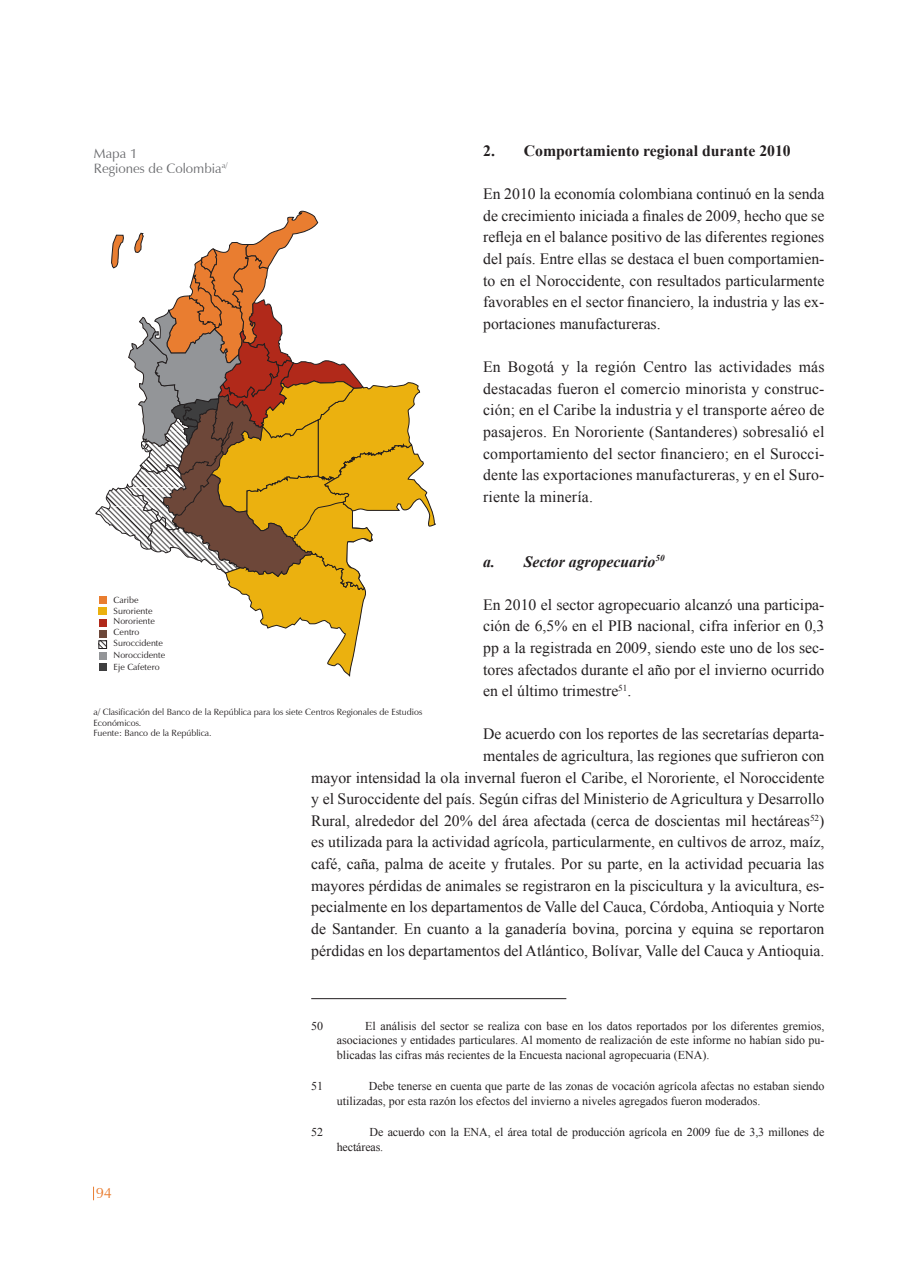
<style>
.page{position:relative;width:918px;height:1276px;background:#fff}
.page>*{position:absolute;margin:0;border:0;box-sizing:border-box;transform-origin:0 0}
.corrido1{font:15.75px/21.6px "Times New Roman";color:#231f20;text-align:justify}
.corrido1-2{font:700 15.75px "Times New Roman";color:#231f20}
.corrido1-3{font:italic 700 15.75px "Times New Roman";color:#231f20}
.t1{font:15px "Zapf Humanist 601 BT";color:#e97d30}
.grafico_-_titulo{font:13.5px "Zapf Humanist 601 BT";color:#6c6d70}
.pie_de_página{font:12px/14.4px "Times New Roman";color:#231f20}
.gráfico_-_pie{font:9px/10.6px "Zapf Humanist 601 BT";color:#231f20}
</style>
<div class="page">
<svg style="left:93px;top:1186px;width:1px;height:14px"></svg>
<svg style="left:95px;top:210px;width:341px;height:467px"></svg>
<div style="left:99px;top:652px;width:8px;height:7px;background:#939598"></div>
<div style="left:99px;top:663px;width:8px;height:7px;background:#3e3e3f"></div>
<hr style="left:311px;top:998px;width:255px;height:1px;background:#231f20">
<p class="grafico_-_titulo" style="left:94px;top:145px;width:45px">Mapa 1</p>
<p class="grafico_-_titulo" style="left:94px;top:160px;width:135px">Regiones de Colombia<sup>a/</sup></p>
<p class="corrido1-2" style="left:483px;top:140px;width:309px">2. Comportamiento regional durante 2010</p>
<p class="corrido1" style="left:483px;top:183px;width:343px">En 2010 la economía colombiana continuó en la senda de crecimiento iniciada a finales de 2009, hecho que se refleja en el balance positivo de las diferentes regiones del país. Entre ellas se destaca el buen comportamien&shy;to en el Noroccidente, con resultados particularmente favorables en el sector financiero, la industria y las ex&shy;portaciones manufactureras.</p>
<p class="corrido1" style="left:483px;top:356px;width:343px">En Bogotá y la región Centro las actividades más destacadas fueron el comercio minorista y construc&shy;ción; en el Caribe la industria y el transporte aéreo de pasajeros. En Nororiente (Santanderes) sobresalió el comportamiento del sector financiero; en el Surocci&shy;dente las exportaciones manufactureras, y en el Suro&shy;riente la minería.</p>
<p class="corrido1-3" style="left:483px;top:550px;width:183px">a. Sector agropecuario<sup>50</sup></p>
<p class="corrido1" style="left:483px;top:593px;width:343px">En 2010 el sector agropecuario alcanzó una participa&shy;ción de 6,5% en el PIB nacional, cifra inferior en 0,3 pp a la registrada en 2009, siendo este uno de los sec&shy;tores afectados durante el año por el invierno ocurrido en el último trimestre<sup>51</sup>.</p>
<p class="corrido1" style="left:311px;top:723px;width:515px;text-align:right">De acuerdo con los reportes de las secretarías departa-<br>mentales de agricultura, las regiones que sufrieron con<br>mayor intensidad la ola invernal fueron el Caribe, el Nororiente, el Noroccidente y el Suroccidente del país. Según cifras del Ministerio de Agricultura y Desarrollo Rural, alrededor del 20% del área afectada (cerca de doscientas mil hectáreas<sup>52</sup>) es utilizada para la actividad agrícola, particularmente, en cultivos de arroz, maíz, café, caña, palma de aceite y frutales. Por su parte, en la actividad pecuaria las mayores pérdidas de animales se registraron en la piscicultura y la avicultura, es&shy;pecialmente en los departamentos de Valle del Cauca, Córdoba, Antioquia y Norte de Santander. En cuanto a la ganadería bovina, porcina y equina se reportaron pérdidas en los departamentos del Atlántico, Bolívar, Valle del Cauca y Antioquia.</p>
<p class="gráfico_-_pie" style="left:114px;top:594px;width:51px">Caribe<br>Suroriente<br>Nororiente<br>Centro<br>Suroccidente</p>
<p class="gráfico_-_pie" style="left:114px;top:648px;width:53px;line-height:11.7px">Noroccidente<br>Eje Cafetero</p>
<p class="gráfico_-_pie" style="left:94px;top:706px;width:330px">a/ Clasificación del Banco de la República para los siete Centros Regionales de Estudios<br>Económicos.</p>
<p class="gráfico_-_pie" style="left:94px;top:728px;width:120px">Fuente: Banco de la República.</p>
<p class="t1" style="left:96px;top:1184px;width:18px">94</p>
<p class="pie_de_página" style="left:311px;top:1018px;width:13px">50</p>
<p class="pie_de_página" style="left:337px;top:1018px;width:489px;text-align:justify;text-indent:28px">El análisis del sector se realiza con base en los datos reportados por los diferentes gremios, asociaciones y entidades particulares. Al momento de realización de este informe no habían sido pu&shy;blicadas las cifras más recientes de la Encuesta nacional agropecuaria (ENA).</p>
<p class="pie_de_página" style="left:311px;top:1079px;width:13px">51</p>
<p class="pie_de_página" style="left:337px;top:1079px;width:489px;text-indent:32px">Debe tenerse en cuenta que parte de las zonas de vocación agrícola afectas no estaban siendo utilizadas, por esta razón los efectos del invierno a niveles agregados fueron moderados.</p>
<p class="pie_de_página" style="left:311px;top:1124px;width:13px">52</p>
<p class="pie_de_página" style="left:337px;top:1124px;width:489px;text-indent:33px">De acuerdo con la ENA, el área total de producción agrícola en 2009 fue de 3,3 millones de hectáreas.</p>
</div>
